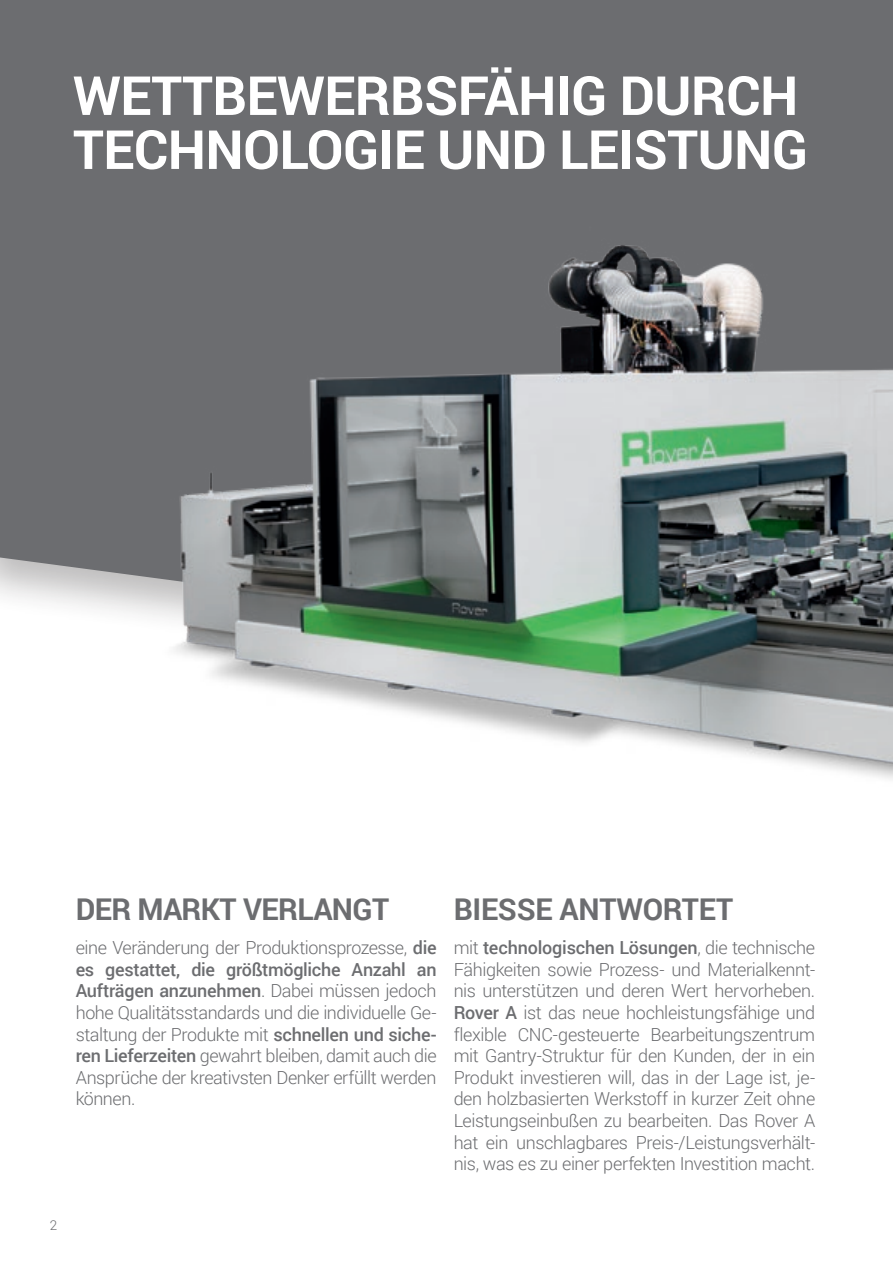
<style>
.page{position:relative;width:893px;height:1263px;background:#fff}
.page>*{position:absolute;margin:0;border:0;box-sizing:border-box;transform-origin:0 0}
.t1{font:700 54px/54px "Roboto";letter-spacing:-.01em;color:#fff}
.t2{font:700 30px "Roboto";letter-spacing:-.015em;color:#6c6d70}
.t3{font:300 18px/21.6px "Roboto";letter-spacing:-.02em;color:#6c6d70;text-align:justify}
.t4{font:300 13.5px "Roboto";color:#6c6d70}
.s1{font-weight:500}
</style>
<div class="page">
<div style="left:0;top:0;width:893px;height:613px;background:#6c6d70"></div>
<img style="left:134px;top:191px;width:759px;height:588px">
<p class="t1" style="left:73px;top:67px;width:736px">WETTBEWERBSFÄHIG DURCH<br>TECHNOLOGIE UND LEISTUNG</p>
<p class="t4" style="left:50px;top:1215px;width:9px">2</p>
<h2 class="t2" style="left:76px;top:888px;width:315px">DER MARKT VERLANGT</h2>
<p class="t3" style="left:76px;top:936px;width:362px">eine Veränderung der Produktionsprozesse, <span class="s1">die es gestattet, die größtmögliche Anzahl an Aufträgen anzunehmen</span>. Dabei müssen jedoch hohe Qualitätsstandards und die individuelle Ge&shy;staltung der Produkte mit <span class="s1">schnellen und siche&shy;ren Lieferzeiten</span> gewahrt bleiben, damit auch die Ansprüche der kreativsten Denker erfüllt werden können.</p>
<h2 class="t2" style="left:454px;top:888px;width:281px">BIESSE ANTWORTET</h2>
<p class="t3" style="left:454px;top:936px;width:363px">mit <span class="s1">technologischen Lösungen</span>, die technische Fähigkeiten sowie Prozess- und Materialkennt&shy;nis unterstützen und deren Wert hervorheben.<br><span class="s1">Rover A</span> ist das neue hochleistungsfähige und flexible CNC-gesteuerte Bearbeitungszentrum mit Gantry-Struktur für den Kunden, der in ein Produkt investieren will, das in der Lage ist, je&shy;den holzbasierten Werkstoff in kurzer Zeit ohne Leistungseinbußen zu bearbeiten. Das Rover A hat ein unschlagbares Preis-/Leistungsverhält&shy;nis, was es zu einer perfekten Investition macht.</p>
</div>
